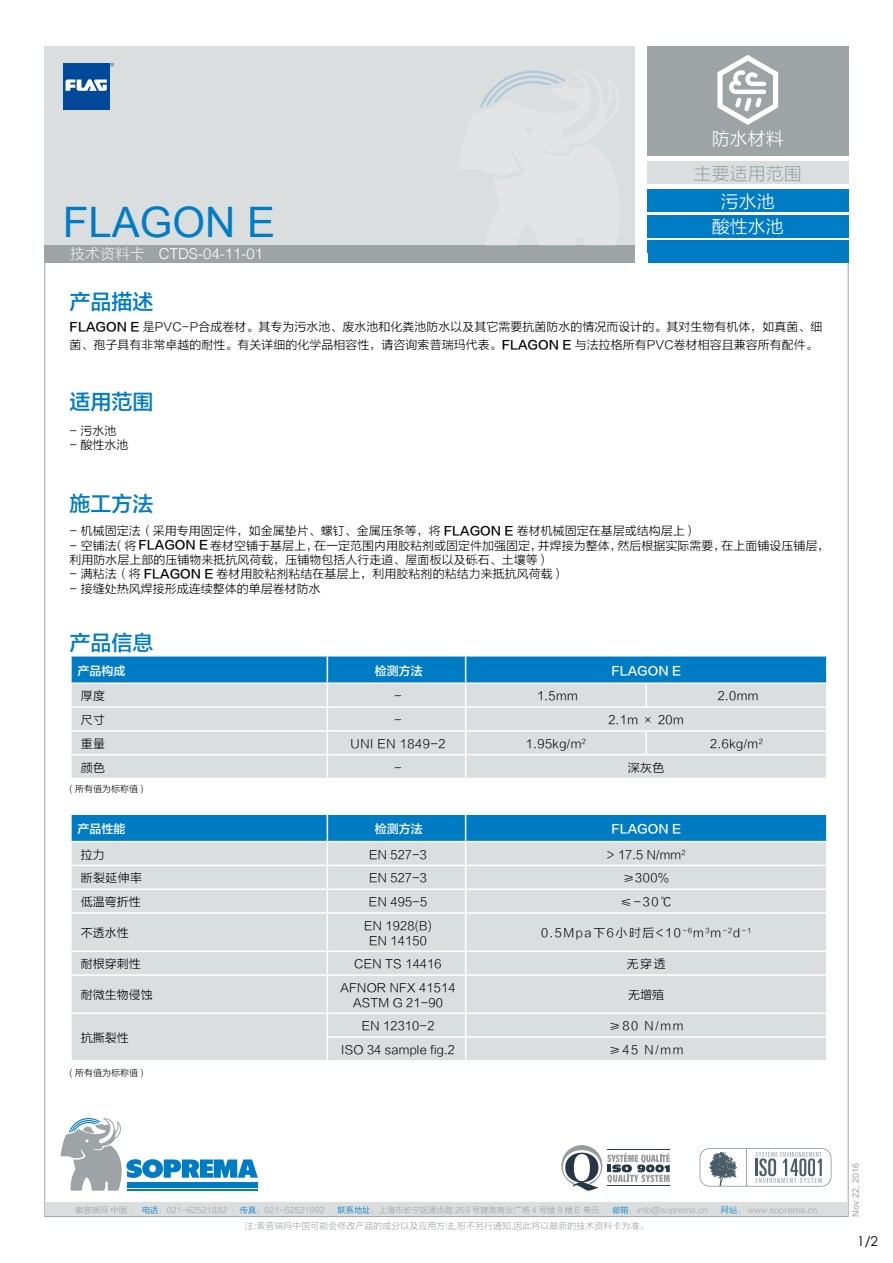
<style>
.page{position:relative;width:893px;height:1263px;background:#fff}
.page>*{position:absolute;margin:0;border:0;box-sizing:border-box;transform-origin:0 0}
.t1{font:42px "Arial";color:#007cc5}
.t2{font:21px "FZLTZHK GBK1 0";color:#007cc5}
.t3{font:18px "FZLTXHK GBK1 0";color:#fff}
.t4{font:18px "FZLTXHK GBK1 0";color:#9ea3a6}
.t5{font:300 15px "Helvetica";color:#fff}
.t6{font:15px "FZLTXHK GBK1 0";color:#fff}
.t7{font:13.5px "Century Gothic";color:#000}
.t8{font:12px/14.4px "FZLTXHK GBK1 0";color:#000}
.t9{font:12px "FZLTZHK GBK1 0";color:#fff}
.t10{font:12px "FZLTXHK GBK1 0";letter-spacing:.12em;color:#000}
.t11{font:12px "FZLTXHK GBK1 0";letter-spacing:.025em;color:#000}
.t12{font:9px "FZLTXHK GBK1 0";color:#9ea3a6}
.t13{font:9px "FZLTXHK GBK1 0";color:#000}
.t14{font:9px "Arial";color:#9ea3a6}
.t15{font:8.25px "FZLTXHK GBK1 0";color:#9ea3a6}
.s1{font-family:"FZLTZHK GBK1 0"}
.s2{color:#007cc5}
</style>
<div class="page">
<div style="left:45px;top:46px;width:590px;height:208px;background:#dbdedf"></div>
<div style="left:45px;top:245px;width:590px;height:18px;background:#9ea3a6"></div>
<div style="left:647px;top:162px;width:201px;height:22px;background:#dbdedf"></div>
<div style="left:647px;top:190px;width:201px;height:22px;background:#007cc5"></div>
<div style="left:647px;top:215px;width:201px;height:22px;background:#007cc5"></div>
<div style="left:647px;top:240px;width:201px;height:23px;background:#007cc5"></div>
<svg style="left:60px;top:1118px;width:198px;height:73px"></svg>
<svg style="left:700px;top:1148px;width:131px;height:38px"></svg>
<svg style="left:561px;top:1145px;width:109px;height:46px"></svg>
<hr style="left:607px;top:1149px;width:63px;height:1px;background:#263746">
<hr style="left:607px;top:1186px;width:63px;height:1px;background:#263746">
<svg style="left:479px;top:70px;width:86px;height:38px"></svg>
<div style="left:647px;top:46px;width:201px;height:110px;background:#9ea3a6"></div>
<svg style="left:717px;top:55px;width:61px;height:70px"></svg>
<div style="left:45px;top:1202px;width:803px;height:14px;background:#dbdedf"></div>
<div style="left:63px;top:63px;width:47px;height:47px;background:#004998"></div>
<svg style="left:110px;top:63px;width:4px;height:4px"></svg>
<svg style="left:65px;top:79px;width:42px;height:12px"></svg>
<svg style="left:71px;top:656px;width:756px;height:122px;background:#aecbdb"></svg>
<hr style="left:646px;top:754px;width:182px;height:1px;background:#fff">
<hr style="left:826px;top:755px;width:2px;height:23px;background:#fff">
<div style="left:72px;top:914px;width:754px;height:146px;background:#dbdedf"></div>
<svg style="left:71px;top:814px;width:756px;height:98px;background:#a4c6da"></svg>
<hr style="left:826px;top:890px;width:2px;height:22px;background:#fff">
<hr style="left:327px;top:914px;width:1px;height:36px;background:#fff">
<hr style="left:465px;top:914px;width:1px;height:36px;background:#fff">
<hr style="left:70px;top:950px;width:257px;height:2px;background:#fff">
<hr style="left:327px;top:950px;width:139px;height:2px;background:#fff">
<svg style="left:327px;top:952px;width:1px;height:22px"></svg>
<hr style="left:466px;top:950px;width:362px;height:2px;background:#fff">
<svg style="left:465px;top:952px;width:1px;height:22px"></svg>
<hr style="left:70px;top:974px;width:257px;height:2px;background:#fff">
<hr style="left:327px;top:974px;width:139px;height:2px;background:#fff">
<hr style="left:327px;top:976px;width:1px;height:36px;background:#fff">
<hr style="left:466px;top:974px;width:362px;height:2px;background:#fff">
<hr style="left:465px;top:976px;width:1px;height:36px;background:#fff">
<hr style="left:70px;top:1012px;width:257px;height:2px;background:#fff">
<hr style="left:327px;top:1012px;width:139px;height:2px;background:#fff">
<hr style="left:466px;top:1012px;width:362px;height:2px;background:#fff">
<hr style="left:327px;top:1036px;width:139px;height:2px;background:#fff">
<svg style="left:327px;top:1014px;width:1px;height:46px"></svg>
<hr style="left:466px;top:1036px;width:362px;height:2px;background:#fff">
<svg style="left:465px;top:1014px;width:1px;height:46px"></svg>
<h3 class="t3" style="left:712px;top:129px;width:74px">防水材料</h3>
<h1 class="t1" style="left:63px;top:195px;width:214px">FLAGON E</h1>
<p class="t6" style="left:70px;top:246px;width:76px">技术资料卡</p>
<p class="t5" style="left:159px;top:242px;width:106px">CTDS-04-11-01</p>
<h2 class="t2" style="left:70px;top:290px;width:85px">产品描述</h2>
<h3 class="t4" style="left:694px;top:164px;width:110px">主要适用范围</h3>
<h3 class="t3" style="left:721px;top:191px;width:55px">污水池</h3>
<h3 class="t3" style="left:712px;top:217px;width:73px">酸性水池</h3>
<p class="t8" style="left:70px;top:318px;width:754px;line-height:18px"><span class="s1">FLAGON E</span> 是PVC-P合成卷材。其专为污水池、废水池和化粪池防水以及其它需要抗菌防水的情况而设计的。其对生物有机体，如真菌、细菌、孢子具有非常卓越的耐性。有关详细的化学品相容性，请咨询索普瑞玛代表。<span class="s1">FLAGON E</span> 与法拉格所有PVC卷材相容且兼容所有配件。</p>
<h2 class="t2" style="left:70px;top:390px;width:85px">适用范围</h2>
<p class="t8" style="left:70px;top:424px;width:48px">- 污水池</p>
<p class="t8" style="left:70px;top:438px;width:60px">- 酸性水池</p>
<h2 class="t2" style="left:70px;top:492px;width:85px">施工方法</h2>
<p class="t8" style="left:70px;top:524px;width:628px">- 机械固定法（采用专用固定件，如金属垫片、螺钉、金属压条等，将 <span class="s1">FLAGON E</span> 卷材机械固定在基层或结构层上）</p>
<p class="t8" style="left:70px;top:538px;width:761px">- 空铺法（将 <span class="s1">FLAGON E</span> 卷材空铺于基层上，在一定范围内用胶粘剂或固定件加强固定，并焊接为整体，然后根据实际需要，在上面铺设压铺层，利用防水层上部的压铺物来抵抗风荷载，压铺物包括人行走道、屋面板以及砾石、土壤等）</p>
<p class="t8" style="left:70px;top:567px;width:497px">- 满粘法（将 <span class="s1">FLAGON E</span> 卷材用胶粘剂粘结在基层上，利用胶粘剂的粘结力来抵抗风荷载）</p>
<p class="t8" style="left:70px;top:582px;width:253px">- 接缝处热风焊接形成连续整体的单层卷材防水</p>
<h2 class="t2" style="left:70px;top:631px;width:85px">产品信息</h2>
<p class="t9" style="left:78px;top:664px;width:49px">产品构成</p>
<p class="t9" style="left:375px;top:664px;width:50px">检测方法</p>
<p class="t9" style="left:611px;top:664px;width:71px">FLAGON E</p>
<p class="t8" style="left:81px;top:689px;width:26px">厚度</p>
<p class="t8" style="left:394px;top:689px;width:9px">-</p>
<p class="t8" style="left:537px;top:689px;width:43px">1.5mm</p>
<p class="t8" style="left:718px;top:689px;width:43px">2.0mm</p>
<p class="t8" style="left:81px;top:713px;width:26px">尺寸</p>
<p class="t8" style="left:394px;top:713px;width:9px">-</p>
<p class="t8" style="left:608px;top:713px;width:77px">2.1m × 20m</p>
<p class="t8" style="left:81px;top:737px;width:26px">重量</p>
<p class="t11" style="left:351px;top:737px;width:96px">UNI EN 1849-2</p>
<p class="t8" style="left:526px;top:737px;width:62px">1.95kg/m<sup>2</sup></p>
<p class="t8" style="left:710px;top:737px;width:54px">2.6kg/m<sup>2</sup></p>
<p class="t8" style="left:81px;top:760px;width:26px">颜色</p>
<p class="t8" style="left:394px;top:760px;width:9px">-</p>
<p class="t8" style="left:628px;top:760px;width:38px">深灰色</p>
<p class="t13" style="left:70px;top:784px;width:75px">( 所有值为标称值 )</p>
<p class="t9" style="left:78px;top:822px;width:49px">产品性能</p>
<p class="t9" style="left:375px;top:822px;width:50px">检测方法</p>
<p class="t9" style="left:611px;top:822px;width:71px">FLAGON E</p>
<p class="t8" style="left:81px;top:847px;width:25px">拉力</p>
<p class="t8" style="left:369px;top:847px;width:60px">EN 527-3</p>
<p class="t8" style="left:607px;top:847px;width:80px">&gt; 17.5 N/mm<sup>2</sup></p>
<p class="t8" style="left:81px;top:871px;width:63px">断裂延伸率</p>
<p class="t8" style="left:369px;top:871px;width:60px">EN 527-3</p>
<p class="t8" style="left:623px;top:871px;width:48px">≥300%</p>
<p class="t8" style="left:81px;top:895px;width:61px">低温弯折性</p>
<p class="t8" style="left:369px;top:895px;width:60px">EN 495-5</p>
<p class="t8" style="left:620px;top:895px;width:54px">≤-30℃</p>
<p class="t8" style="left:81px;top:926px;width:49px">不透水性</p>
<p class="t8" style="left:364px;top:919px;width:69px;text-align:center">EN 1928(B)<br>EN 14150</p>
<p class="t10" style="left:541px;top:926px;width:212px">0.5Mpa下6小时后&lt;10<sup>-6</sup>m<sup>3</sup>m<sup>-2</sup>d<sup>-1</sup></p>
<p class="t8" style="left:81px;top:957px;width:61px">耐根穿刺性</p>
<p class="t8" style="left:354px;top:957px;width:89px">CEN TS 14416</p>
<p class="t8" style="left:627px;top:957px;width:40px">无穿透</p>
<p class="t8" style="left:81px;top:988px;width:73px">耐微生物侵蚀</p>
<p class="t8" style="left:340px;top:981px;width:117px;text-align:center">AFNOR NFX 41514<br>ASTM G 21-90</p>
<p class="t8" style="left:628px;top:988px;width:37px">无增殖</p>
<p class="t8" style="left:81px;top:1031px;width:49px">抗撕裂性</p>
<p class="t8" style="left:362px;top:1019px;width:74px">EN 12310-2</p>
<p class="t8" style="left:609px;top:1019px;width:76px">≥80 N/mm</p>
<p class="t8" style="left:341px;top:1043px;width:115px">ISO 34 sample fig.2</p>
<p class="t8" style="left:609px;top:1043px;width:76px">≥45 N/mm</p>
<p class="t13" style="left:70px;top:1067px;width:75px">( 所有值为标称值 )</p>
<p class="t15" style="left:75px;top:1205px;width:744px">索普瑞玛 中国 · <span class="s2">电话</span>：021-62521882 · <span class="s2">传真</span>：021-62521992 · <span class="s2">联系地址</span>：上海市长宁区通协路 269 号建涛商业广场 4 号楼 9 楼 E 单元 · <span class="s2">邮箱</span>：info@soprema.cn · <span class="s2">网站</span>： www.soprema.cn</p>
<p class="t12" style="left:245px;top:1221px;width:405px">注:索普瑞玛中国可能会修改产品的成分以及应用方法,恕不另行通知,因此将以最新的技术资料卡为准。</p>
<p class="t14" style="left:850px;top:1217px;width:55px;rotate:-90deg">Nov 22, 2016</p>
<p class="t7" style="left:857px;top:1232px;width:22px">1/2</p>
</div>
